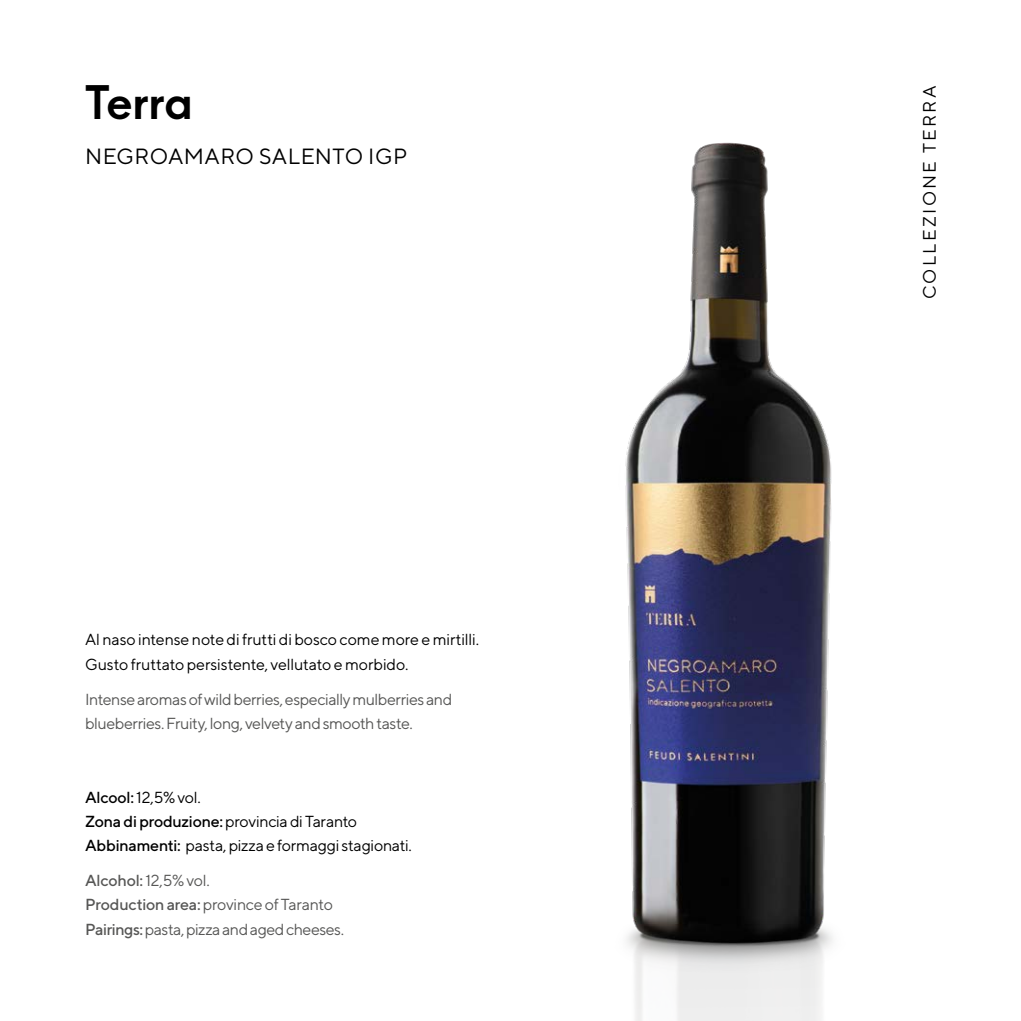
<style>
.page{position:relative;width:1021px;height:1021px;background:#fff}
.page>*{position:absolute;margin:0;border:0;box-sizing:border-box;transform-origin:0 0}
.t1{font:700 44px "Arca Majora 3";letter-spacing:-.015em;color:#000}
.t2{font:22px "TT Norms";letter-spacing:.02em;color:#000}
.t3{font:18px "TT Norms";letter-spacing:.135em;color:#000}
.t4{font:16px/24px "TT Norms";letter-spacing:-.015em;color:#000}
.t5{font:16px/24px "TT Norms";letter-spacing:-.03em;color:#575756}
.s1{font-weight:500}
</style>
<div class="page">
<img style="left:625px;top:142px;width:208px;height:878px">
<h1 class="t1" style="left:85px;top:64px;width:109px">Terra</h1>
<h2 class="t2" style="left:85px;top:143px;width:324px">NEGROAMARO SALENTO IGP</h2>
<p class="t4" style="left:85px;top:627px;width:395px">Al naso intense note di frutti di bosco come more e mirtilli.<br>Gusto fruttato persistente, vellutato e morbido.</p>
<p class="t5" style="left:85px;top:687px;width:369px">Intense aromas of wild berries, especially mulberries and blueberries. Fruity, long, velvety and smooth taste.</p>
<p class="t4" style="left:85px;top:785px;width:328px"><span class="s1">Alcool:</span> 12,5% vol.<br><span class="s1">Zona di produzione:</span> provincia di Taranto<br><span class="s1">Abbinamenti:</span> pasta, pizza e formaggi stagionati.</p>
<p class="t5" style="left:85px;top:868px;width:260px"><span class="s1">Alcohol:</span> 12,5% vol.<br><span class="s1">Production area:</span> province of Taranto<br><span class="s1">Pairings:</span> pasta, pizza and aged cheeses.</p>
<p class="t3" style="left:918px;top:299px;width:216px;rotate:-90deg">COLLEZIONE TERRA</p>
</div>
